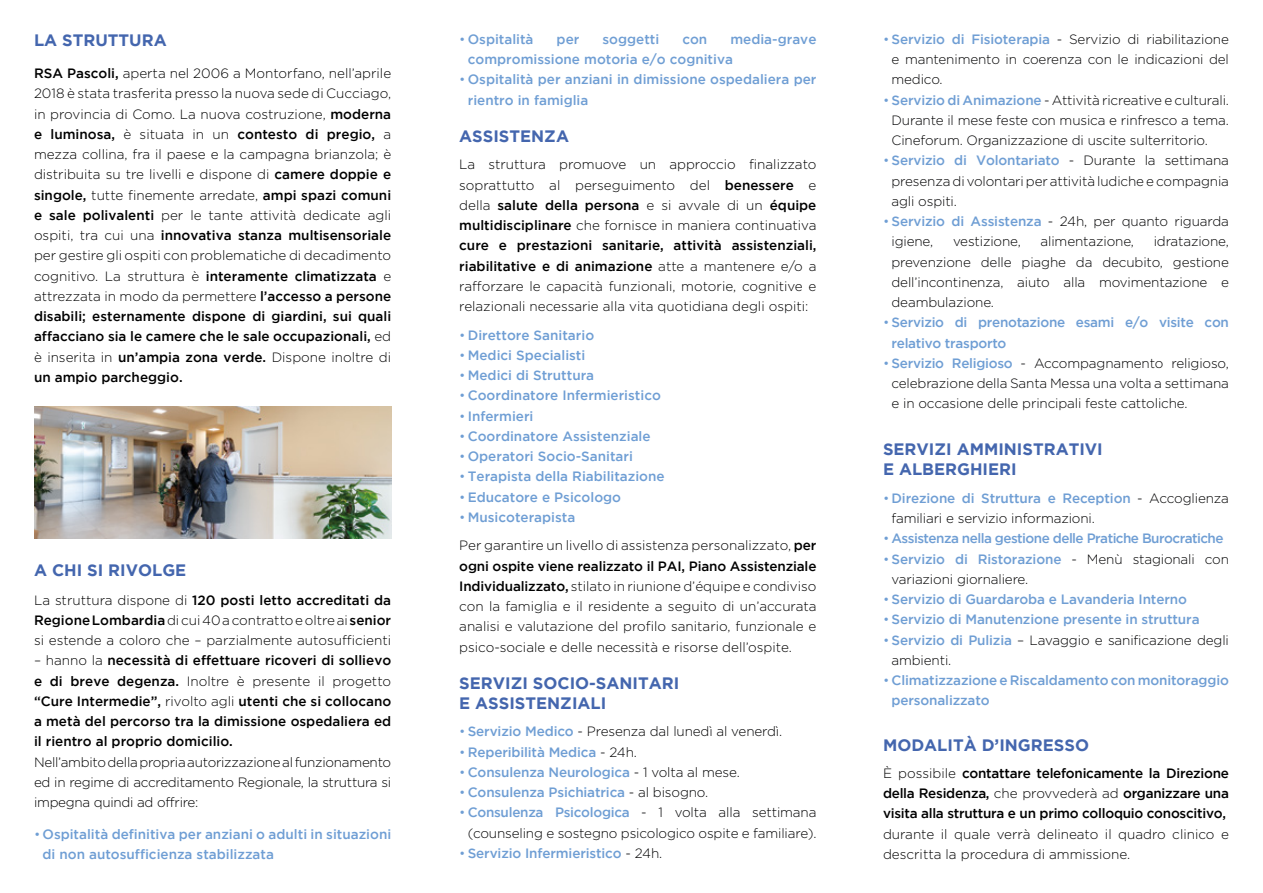
<style>
.page{position:relative;width:1263px;height:893px;background:#fff}
.page>*{position:absolute;margin:0;border:0;box-sizing:border-box;transform-origin:0 0}
.t1{font:700 16.5px/19.8px "Gotham";color:#4466ae}
.t2{font:300 13.5px/20.2px "Gotham";color:#000;text-align:justify}
.t3{font:300 13.5px/20.2px "Gotham";letter-spacing:-.01em;color:#020203;text-align:justify}
.t4{font:500 13.5px/20.2px "Gotham";color:#6f9ed4}
.t5{font:500 13.5px/20.2px "Gotham";letter-spacing:-.01em;color:#000;text-align:justify}
.t6{font:500 13.5px/20.2px "Gotham";letter-spacing:-.02em;color:#6f9ed4}
.t7{font:500 13.5px "Gotham";letter-spacing:-.04em;color:#6f9ed4}
.s1{font-weight:500}
.s2{font-weight:300}
.s3{color:#6f9ed4}
.s4{font-weight:500;color:#6f9ed4}
.s5{font-weight:300;color:#020203}
</style>
<div class="page">
<img style="left:34px;top:406px;width:357px;height:133px">
<p class="t1" style="left:34px;top:30px;width:134px">LA STRUTTURA</p>
<p class="t2" style="left:34px;top:63px;width:359px"><span class="s1">RSA Pascoli,</span> aperta nel 2006 a Montorfano, nell’aprile 2018 è stata trasferita presso la nuova sede di Cucciago, in provincia di Como. La nuova costruzione, <span class="s1">moderna e luminosa,</span> è situata in un <span class="s1">contesto di pregio,</span> a mezza collina, fra il paese e la campagna brianzola; è distribuita su tre livelli e dispone di <span class="s1">camere doppie e singole,</span> tutte finemente arredate, <span class="s1">ampi spazi comuni e sale polivalenti</span> per le tante attività dedicate agli ospiti, tra cui una <span class="s1">innovativa stanza multisensoriale </span>per gestire gli ospiti con problematiche di decadimento cognitivo. La struttura è <span class="s1">interamente climatizzata</span> e attrezzata in modo da permettere <span class="s1">l’accesso a persone disabili; esternamente dispone di giardini, sui quali affacciano sia le camere che le sale occupazionali,</span> ed è inserita in <span class="s1">un’ampia zona verde.</span> Dispone inoltre di <span class="s1">un ampio parcheggio.</span></p>
<p class="t1" style="left:34px;top:560px;width:154px">A CHI SI RIVOLGE</p>
<p class="t2" style="left:34px;top:590px;width:359px">La struttura dispone di <span class="s1">120 posti letto accreditati da Regione Lombardia</span> di cui 40 a contratto e oltre ai <span class="s1">senior </span>si estende a coloro che – parzialmente autosufficienti</p>
<p class="t5" style="left:34px;top:650px;width:359px"><span class="s2">– hanno la</span> necessità di effettuare ricoveri di sollievo e di breve degenza. <span class="s2">Inoltre è presente il progetto </span>“Cure Intermedie”, <span class="s2">rivolto agli</span> utenti che si collocano a metà del percorso tra la dimissione ospedaliera ed il rientro al proprio domicilio.</p>
<p class="t2" style="left:34px;top:752px;width:359px">Nell’ambito della propria autorizzazione al funzionamento ed in regime di accreditamento Regionale, la struttura si impegna quindi ad offrire:</p>
<p class="t4" style="left:43px;top:823px;width:350px;text-indent:-9px"><span class="s2">•</span> Ospitalità definitiva per anziani o adulti in situazioni di non autosufficienza stabilizzata</p>
<p class="t4" style="left:459px;top:29px;width:76px"><span class="s2">•</span> Ospitalità</p>
<p class="t4" style="left:557px;top:29px;width:24px">per</p>
<p class="t4" style="left:602px;top:29px;width:58px">soggetti</p>
<p class="t4" style="left:682px;top:29px;width:26px">con</p>
<p class="t4" style="left:468px;top:29px;width:350px;text-indent:263px">media-grave compromissione motoria e/o cognitiva</p>
<p class="t4" style="left:468px;top:69px;width:350px;text-indent:-9px"><span class="s2">•</span> Ospitalità per anziani in dimissione ospedaliera per rientro in famiglia</p>
<p class="t1" style="left:459px;top:125px;width:111px">ASSISTENZA</p>
<p class="t2" style="left:459px;top:154px;width:359px">La struttura promuove un approccio finalizzato soprattutto al perseguimento del <span class="s1">benessere</span> e della <span class="s1">salute della persona</span> e si avvale di un <span class="s1">équipe multidisciplinare</span> che fornisce in maniera continuativa <span class="s1">cure e prestazioni sanitarie, attività assistenziali, riabilitative e di animazione</span> atte a mantenere e/o a rafforzare le capacità funzionali, motorie, cognitive e relazionali necessarie alla vita quotidiana degli ospiti:</p>
<p class="t4" style="left:459px;top:324px;width:136px"><span class="s2">•</span> Direttore Sanitario</p>
<p class="t4" style="left:459px;top:345px;width:128px"><span class="s2">•</span> Medici Specialisti</p>
<p class="t4" style="left:459px;top:365px;width:136px"><span class="s2">•</span> Medici di Struttura</p>
<p class="t4" style="left:459px;top:385px;width:203px"><span class="s2">•</span> Coordinatore Infermieristico</p>
<p class="t4" style="left:459px;top:405px;width:76px"><span class="s2">•</span> Infermieri</p>
<p class="t4" style="left:459px;top:426px;width:193px"><span class="s2">•</span> Coordinatore Assistenziale</p>
<p class="t4" style="left:459px;top:446px;width:175px"><span class="s2">•</span> Operatori Socio-Sanitari</p>
<p class="t4" style="left:459px;top:466px;width:207px"><span class="s2">•</span> Terapista della Riabilitazione</p>
<p class="t4" style="left:459px;top:486px;width:163px"><span class="s2">•</span> Educatore e Psicologo</p>
<p class="t2" style="left:459px;top:503px;width:359px;line-height:28.5px"><span class="s3">•</span> <span class="s4">Musicoterapista<br></span>Per garantire un livello di assistenza personalizzato, <span class="s1">per</span></p>
<p class="t2" style="left:459px;top:556px;width:359px"><span class="s1">ogni ospite viene realizzato il PAI, Piano Assistenziale Individualizzato,</span> stilato in riunione d’équipe e condiviso con la famiglia e il residente a seguito di un’accurata analisi e valutazione del profilo sanitario, funzionale e psico-sociale e delle necessità e risorse dell’ospite.</p>
<p class="t1" style="left:459px;top:673px;width:222px">SERVIZI SOCIO-SANITARI<br>E ASSISTENZIALI</p>
<p class="t3" style="left:459px;top:721px;width:324px"><span class="s3">•</span> <span class="s4">Servizio Medico</span> - Presenza dal lunedì al venerdì.</p>
<p class="t4" style="left:459px;top:741px;width:179px"><span class="s2">•</span> Reperibilità Medica <span class="s5">- 24h.</span></p>
<p class="t4" style="left:459px;top:762px;width:282px"><span class="s2">•</span> Consulenza Neurologica <span class="s5">- 1 volta al mese.</span></p>
<p class="t4" style="left:459px;top:782px;width:251px"><span class="s2">•</span> Consulenza Psichiatrica <span class="s5">- al bisogno.</span></p>
<p class="t3" style="left:459px;top:802px;width:359px;text-align:right"><span class="s3">•</span> <span class="s4">Consulenza Psicologica</span> - 1 volta alla settimana (counseling e sostegno psicologico ospite e familiare).</p>
<p class="t4" style="left:459px;top:843px;width:205px"><span class="s2">•</span> Servizio Infermieristico <span class="s5">- 24h.</span></p>
<p class="t3" style="left:891px;top:29px;width:339px;text-indent:-9px"><span class="s3">•</span> <span class="s4">Servizio di Fisioterapia</span> - Servizio di riabilitazione e mantenimento in coerenza con le indicazioni del medico.</p>
<p class="t3" style="left:891px;top:90px;width:339px;text-indent:-9px"><span class="s3">•</span> <span class="s4">Servizio di Animazione</span> - Attività ricreative e culturali.<br>Durante il mese feste con musica e rinfresco a tema.<br>Cineforum. Organizzazione di uscite sulterritorio.</p>
<p class="t3" style="left:891px;top:150px;width:339px;text-indent:-9px"><span class="s3">•</span> <span class="s4">Servizio di Volontariato</span> - Durante la settimana presenza di volontari per attività ludiche e compagnia agli ospiti.</p>
<p class="t3" style="left:891px;top:211px;width:339px;text-indent:-9px"><span class="s3">•</span> <span class="s4">Servizio di Assistenza</span> - 24h, per quanto riguarda igiene,</p>
<p class="t3" style="left:891px;top:231px;width:339px;text-indent:262px">idratazione, prevenzione delle piaghe da decubito, gestione dell’incontinenza, aiuto alla movimentazione e deambulazione.</p>
<p class="t6" style="left:891px;top:312px;width:339px;text-indent:-9px"><span class="s2">•</span> Servizio di prenotazione esami e/o visite con relativo trasporto</p>
<p class="t3" style="left:891px;top:353px;width:339px;text-indent:-9px"><span class="s3">•</span> <span class="s4">Servizio Religioso</span> - Accompagnamento religioso, celebrazione della Santa Messa una volta a settimana e in occasione delle principali feste cattoliche.</p>
<p class="t3" style="left:953px;top:231px;width:69px">vestizione,</p>
<p class="t3" style="left:1040px;top:231px;width:95px">alimentazione,</p>
<p class="t1" style="left:883px;top:439px;width:221px">SERVIZI AMMINISTRATIVI<br>E ALBERGHIERI</p>
<p class="t3" style="left:891px;top:488px;width:339px;text-indent:-9px"><span class="s3">•</span> <span class="s4">Direzione di Struttura e Reception</span> - Accoglienza familiari e servizio informazioni.</p>
<p class="t7" style="left:883px;top:531px;width:342px"><span class="s2">•</span> Assistenza nella gestione delle Pratiche Burocratiche</p>
<p class="t3" style="left:891px;top:549px;width:339px;text-indent:-9px"><span class="s3">•</span> <span class="s4">Servizio di Ristorazione</span> - Menù stagionali con variazioni giornaliere.</p>
<p class="t4" style="left:883px;top:589px;width:305px"><span class="s2">•</span> Servizio di Guardaroba e Lavanderia Interno</p>
<p class="t4" style="left:883px;top:609px;width:318px"><span class="s2">•</span> Servizio di Manutenzione presente in struttura</p>
<p class="t3" style="left:891px;top:630px;width:339px;text-indent:-9px"><span class="s3">•</span> <span class="s4">Servizio di Pulizia</span> – Lavaggio e sanificazione degli ambienti.</p>
<p class="t4" style="left:891px;top:670px;width:339px;text-indent:-9px"><span class="s2">•</span> Climatizzazione e Riscaldamento con monitoraggio personalizzato</p>
<p class="t1" style="left:883px;top:735px;width:207px">MODALITÀ D’INGRESSO</p>
<p class="t5" style="left:883px;top:763px;width:347px"><span class="s2">È possibile</span> contattare telefonicamente la Direzione della Residenza, <span class="s2">che provvederà ad</span> organizzare una visita alla struttura e un primo colloquio conoscitivo,</p>
<p class="t2" style="left:883px;top:824px;width:347px">durante il quale verrà delineato il quadro clinico e descritta la procedura di ammissione.</p>
</div>
